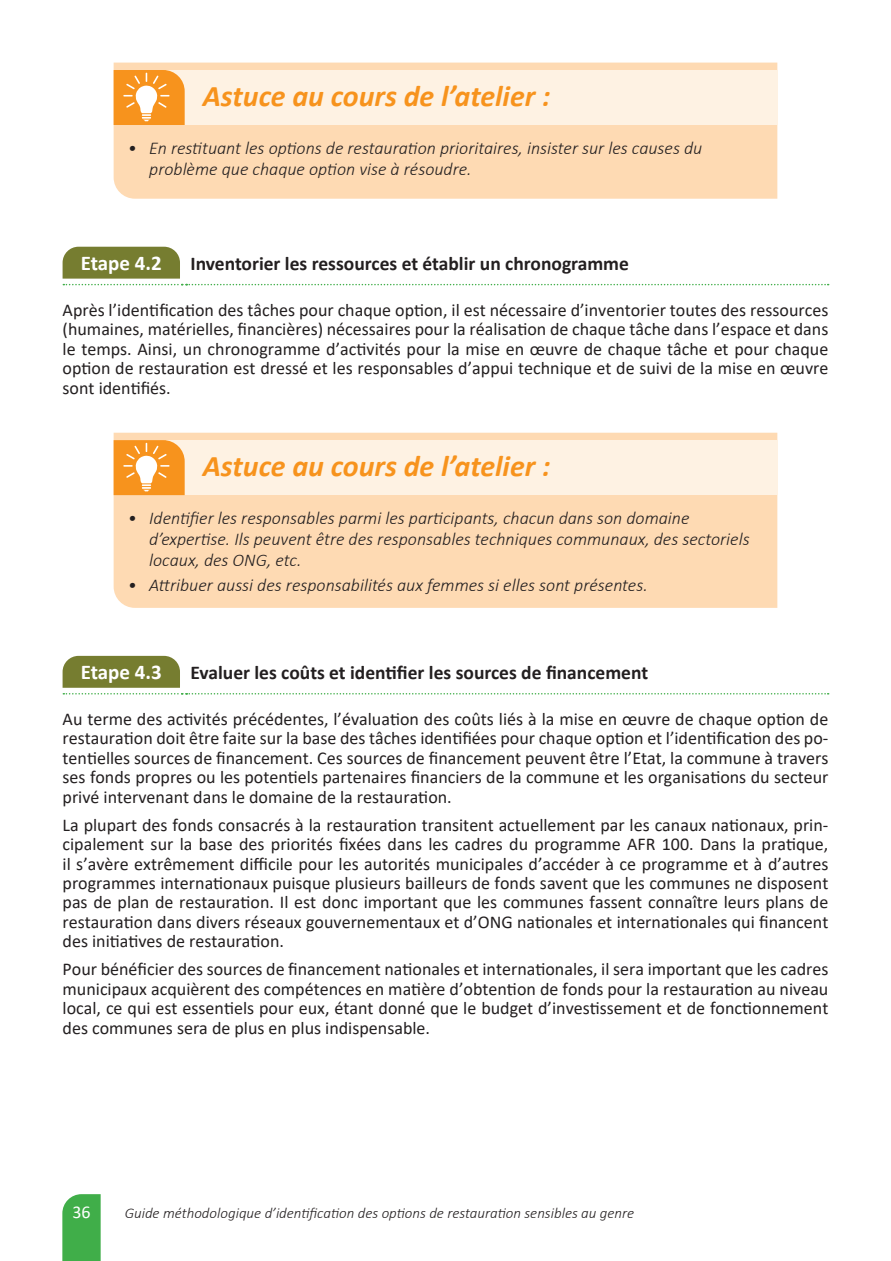
<style>
.page{position:relative;width:891px;height:1261px;background:#fff}
.page>*{position:absolute;margin:0;border:0;box-sizing:border-box;transform-origin:0 0}
.t1{font:italic 700 30px "Calibri";color:#f7931d}
.t2{font:700 21px "Calibri";letter-spacing:-.005em;color:#fff}
.t3{font:700 19.5px "Calibri";color:#231f20}
.t4{font:18px/19.4px "Calibri";color:#231f20;text-align:justify}
.t5{font:italic 300 18px/20.7px "Calibri";color:#231f20}
.t6{font:18px "Calibri";color:#fff}
.t7{font:italic 300 15px "Calibri";color:#231f20}
</style>
<div class="page">
<svg style="left:62px;top:1194px;width:39px;height:66px;background:#49b252"></svg>
<div style="left:114px;top:63px;width:663px;height:136px;background:#fedab3"></div>
<div style="left:166px;top:70px;width:611px;height:55px;background:#fef2e3"></div>
<svg style="left:114px;top:70px;width:71px;height:55px;background:#f8a646"></svg>
<svg style="left:63px;top:284px;width:765px;height:1px"></svg>
<div style="left:63px;top:247px;width:117px;height:31px;background:#767d30"></div>
<div style="left:114px;top:432px;width:663px;height:176px;background:#fedab3"></div>
<div style="left:166px;top:440px;width:611px;height:55px;background:#fef2e3"></div>
<svg style="left:114px;top:440px;width:71px;height:55px;background:#f8a646"></svg>
<svg style="left:63px;top:693px;width:765px;height:1px"></svg>
<div style="left:63px;top:656px;width:117px;height:31px;background:#767d30"></div>
<h1 class="t1" style="left:203px;top:75px;width:349px">Astuce au cours de l’atelier :</h1>
<p class="t5" style="left:149px;top:138px;width:554px;text-indent:-21px">• En restituant les options de restauration prioritaires, insister sur les causes du problème que chaque option vise à résoudre.</p>
<p class="t2" style="left:81px;top:248px;width:82px">Etape 4.2</p>
<p class="t3" style="left:190px;top:250px;width:440px">Inventorier les ressources et établir un chronogramme</p>
<p class="t4" style="left:63px;top:300px;width:767px">Après l’identification des tâches pour chaque option, il est nécessaire d’inventorier toutes des ressources (humaines, matérielles, financières) nécessaires pour la réalisation de chaque tâche dans l’espace et dans le temps. Ainsi, un chronogramme d’activités pour la mise en œuvre de chaque tâche et pour chaque option de restauration est dressé et les responsables d’appui technique et de suivi de la mise en œuvre sont identifiés.</p>
<h1 class="t1" style="left:203px;top:445px;width:349px">Astuce au cours de l’atelier :</h1>
<p class="t5" style="left:149px;top:508px;width:602px;text-indent:-21px">• Identifier les responsables parmi les participants, chacun dans son domaine d’expertise. Ils peuvent être des responsables techniques communaux, des sectoriels locaux, des ONG, etc.</p>
<p class="t5" style="left:128px;top:574px;width:521px">• Attribuer aussi des responsabilités aux femmes si elles sont présentes.</p>
<p class="t2" style="left:81px;top:657px;width:82px">Etape 4.3</p>
<p class="t3" style="left:190px;top:659px;width:459px">Evaluer les coûts et identifier les sources de financement</p>
<p class="t4" style="left:63px;top:709px;width:767px">Au terme des activités précédentes, l’évaluation des coûts liés à la mise en œuvre de chaque option de restauration doit être faite sur la base des tâches identifiées pour chaque option et l’identification des po&shy;tentielles sources de financement. Ces sources de financement peuvent être l’Etat, la commune à travers ses fonds propres ou les potentiels partenaires financiers de la commune et les organisations du secteur privé intervenant dans le domaine de la restauration.</p>
<p class="t4" style="left:63px;top:814px;width:767px">La plupart des fonds consacrés à la restauration transitent actuellement par les canaux nationaux, prin&shy;cipalement sur la base des priorités fixées dans les cadres du programme AFR 100. Dans la pratique, il s’avère extrêmement difficile pour les autorités municipales d’accéder à ce programme et à d’autres programmes internationaux puisque plusieurs bailleurs de fonds savent que les communes ne disposent pas de plan de restauration. Il est donc important que les communes fassent connaître leurs plans de restauration dans divers réseaux gouvernementaux et d’ONG nationales et internationales qui financent des initiatives de restauration.</p>
<p class="t4" style="left:63px;top:959px;width:767px">Pour bénéficier des sources de financement nationales et internationales, il sera important que les cadres municipaux acquièrent des compétences en matière d’obtention de fonds pour la restauration au niveau local, ce qui est essentiels pour eux, étant donné que le budget d’investissement et de fonctionnement des communes sera de plus en plus indispensable.</p>
<p class="t6" style="left:72px;top:1199px;width:20px">36</p>
<p class="t7" style="left:125px;top:1204px;width:511px">Guide méthodologique d’identification des options de restauration sensibles au genre</p>
</div>
